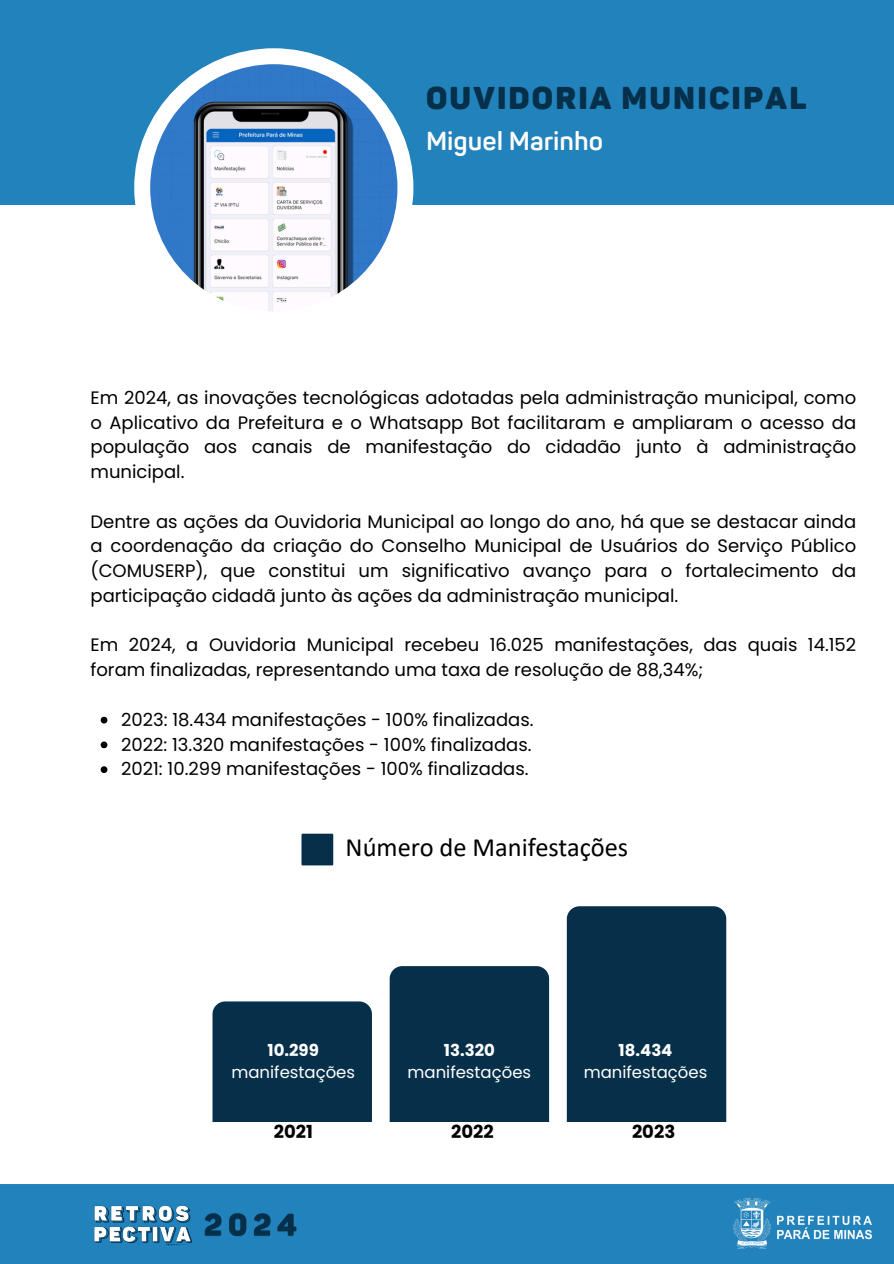
<style>
.page{position:relative;width:894px;height:1264px;background:#fff}
.page>*{position:absolute;margin:0;border:0;box-sizing:border-box;transform-origin:0 0}
.t1{font:900 31.05px "Panton";letter-spacing:.07em;color:#062f49}
.t2{font:26.4px "Calibri";color:#000}
.t3{font:700 25.65px "Panton";color:#fefefe}
.t4{font:18px/24.8px "Poppins";color:#000;text-align:justify}
.t5{font:700 18px "Poppins";color:#000}
.t6{font:16.5px/22.5px "Poppins";color:#fff;text-align:center}
.t7{font:700 16.5px "Poppins";color:#fff}
.s1{font-weight:700}
</style>
<div class="page">
<svg style="left:301px;top:833px;width:32px;height:32px"></svg>
<div style="left:212px;top:1001px;width:160px;height:120px;background:#062f49"></div>
<div style="left:389px;top:966px;width:160px;height:155px;background:#062f49"></div>
<div style="left:566px;top:906px;width:160px;height:215px;background:#062f49"></div>
<div style="left:0;top:1px;width:893px;height:204px;background:#2282bb"></div>
<div style="left:134px;top:48px;width:279px;height:279px;background:#fff;border-radius:50%"></div>
<img style="left:150px;top:64px;width:247px;height:247px;border-radius:50%">
<svg style="left:101px;top:716px;width:6px;height:7px"></svg>
<svg style="left:101px;top:741px;width:6px;height:7px"></svg>
<svg style="left:101px;top:766px;width:6px;height:7px"></svg>
<div style="left:0;top:1184px;width:893px;height:79px;background:#2282bb"></div>
<img style="left:94px;top:1201px;width:99px;height:46px">
<svg style="left:96px;top:1207px;width:96px;height:37px"></svg>
<img style="left:202px;top:1206px;width:100px;height:39px">
<img style="left:733px;top:1198px;width:138px;height:49px">
<h3 class="t1" style="left:426px;top:80px;width:381px">OUVIDORIA MUNICIPAL</h3>
<p class="t3" style="left:426px;top:126px;width:178px">Miguel Marinho</p>
<p class="t4" style="left:90px;top:385px;width:767px">Em 2024, as inovações tecnológicas adotadas pela administração municipal, como o Aplicativo da Prefeitura e o Whatsapp Bot facilitaram e ampliaram o acesso da população aos canais de manifestação do cidadão junto à administração municipal.</p>
<p class="t4" style="left:90px;top:509px;width:767px">Dentre as ações da Ouvidoria Municipal ao longo do ano, há que se destacar ainda a coordenação da criação do Conselho Municipal de Usuários do Serviço Público (COMUSERP), que constitui um significativo avanço para o fortalecimento da participação cidadã junto às ações da administração municipal.</p>
<p class="t4" style="left:90px;top:632px;width:767px">Em 2024, a Ouvidoria Municipal recebeu 16.025 manifestações, das quais 14.152 foram finalizadas, representando uma taxa de resolução de 88,34%;</p>
<p class="t4" style="left:121px;top:707px;width:414px">2023: 18.434 manifestações - 100% finalizadas.</p>
<p class="t4" style="left:121px;top:731px;width:412px">2022: 13.320 manifestações - 100% finalizadas.</p>
<p class="t4" style="left:121px;top:756px;width:409px">2021: 10.299 manifestações - 100% finalizadas.</p>
<h2 class="t2" style="left:345px;top:836px;width:284px">Número de Manifestações</h2>
<p class="t6" style="left:231px;top:1038px;width:125px"><span class="s1">10.299 </span>manifestações</p>
<p class="t7" style="left:443px;top:1038px;width:52px">13.320</p>
<p class="t6" style="left:407px;top:1061px;width:125px">manifestações</p>
<p class="t7" style="left:618px;top:1038px;width:55px">18.434</p>
<h5 class="t6" style="left:583px;top:1061px;width:125px">manifestações</h5>
<p class="t5" style="left:274px;top:1119px;width:41px">2021</p>
<p class="t5" style="left:451px;top:1119px;width:44px">2022</p>
<p class="t5" style="left:631px;top:1119px;width:45px">2023</p>
</div>
